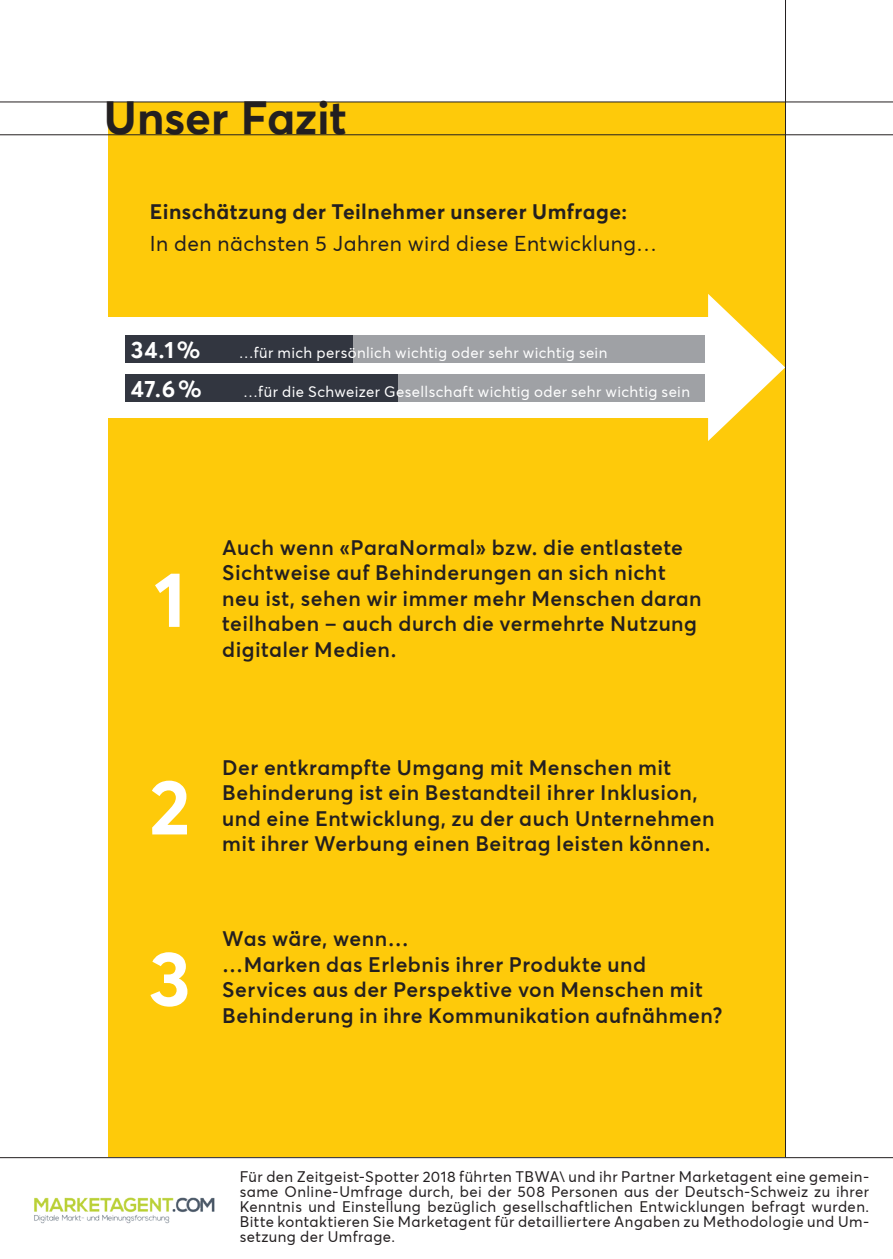
<style>
.page{position:relative;width:893px;height:1259px;background:#fff}
.page>*{position:absolute;margin:0;border:0;box-sizing:border-box;transform-origin:0 0}
.t1{font:700 77.4px "Avertafor TBWA";color:#fff}
.Titel{font:700 46.5px "Avertafor TBWA";letter-spacing:-.005em;color:#231f20}
.Info_klein{font:700 23.4px "Avertafor TBWA";color:#fff}
.Fliesstext{font:600 21px/25.5px "Avertafor TBWA";letter-spacing:.025em;color:#231f20}
.Fliesstext-2{font:21px "Avertafor TBWA";letter-spacing:.02em;color:#231f20}
.Fliesstext-3{font:700 21px "Avertafor TBWA";letter-spacing:.025em;color:#231f20}
.Info_klein-2{font:15px/15px "Avertafor TBWA";letter-spacing:.025em;color:#231f20;text-align:justify}
.Info_klein-3{font:15px "Avertafor TBWA";letter-spacing:.025em;color:#fff}
</style>
<div class="page">
<div style="left:108px;top:102px;width:677px;height:1054px;background:#feca0a"></div>
<div style="left:108px;top:317px;width:601px;height:100px;background:#fff"></div>
<svg style="left:708px;top:294px;width:77px;height:147px"></svg>
<div style="left:126px;top:335px;width:579px;height:28px;background:#9fa1a5"></div>
<div style="left:125px;top:374px;width:580px;height:27px;background:#9fa1a5"></div>
<div style="left:125px;top:335px;width:227px;height:28px;background:#323640"></div>
<div style="left:125px;top:374px;width:272px;height:27px;background:#323640"></div>
<hr style="left:0;top:1157px;width:893px;height:1px;background:#231f20">
<hr style="left:0;top:101px;width:893px;height:1px;background:#231f20">
<hr style="left:0;top:134px;width:893px;height:1px;background:#231f20">
<hr style="left:785px;top:0;width:1px;height:1157px;background:#231f20">
<img style="left:34px;top:1197px;width:181px;height:27px">
<p class="Titel" style="left:104px;top:88px;width:244px">Unser Fazit</p>
<p class="Fliesstext-3" style="left:150px;top:198px;width:479px">Einschätzung der Teilnehmer unserer Umfrage:</p>
<p class="Fliesstext-2" style="left:150px;top:230px;width:509px">In den nächsten 5 Jahren wird diese Entwicklung…</p>
<p class="Info_klein" style="left:131px;top:335px;width:71px">34.1%</p>
<p class="Info_klein-3" style="left:239px;top:343px;width:370px">…für mich persönlich wichtig oder sehr wichtig sein</p>
<p class="Info_klein" style="left:131px;top:373px;width:73px">47.6%</p>
<p class="Info_klein-3" style="left:243px;top:382px;width:448px">…für die Schweizer Gesellschaft wichtig oder sehr wichtig sein</p>
<p class="t1" style="left:154px;top:550px;width:33px">1</p>
<p class="Fliesstext" style="left:222px;top:534px;width:481px">Auch wenn «ParaNormal» bzw. die entlastete Sichtweise auf Behinderungen an sich nicht neu ist, sehen wir immer mehr Menschen daran teilhaben – auch durch die vermehrte Nutzung digitaler Medien.</p>
<p class="t1" style="left:149px;top:758px;width:43px">2</p>
<p class="t1" style="left:149px;top:929px;width:44px">3</p>
<p class="Fliesstext" style="left:222px;top:754px;width:494px">Der entkrampfte Umgang mit Menschen mit Behinderung ist ein Bestandteil ihrer Inklusion, und eine Entwicklung, zu der auch Unternehmen mit ihrer Werbung einen Beitrag leisten können.</p>
<p class="Fliesstext" style="left:222px;top:926px;width:502px">Was wäre, wenn…<br>…Marken das Erlebnis ihrer Produkte und Services aus der Perspektive von Menschen mit Behinderung in ihre Kommunikation aufnähmen?</p>
<p class="Info_klein-2" style="left:240px;top:1168px;width:631px">Für den Zeitgeist-Spotter 2018 führten TBWA\ und ihr Partner Marketagent eine gemein&shy;same Online-Umfrage durch, bei der 508 Personen aus der Deutsch-Schweiz zu ihrer Kenntnis und Einstellung bezüglich gesellschaftlichen Entwicklungen befragt wurden.<br>Bitte kontaktieren Sie Marketagent für detailliertere Angaben zu Methodologie und Um&shy;setzung der Umfrage.</p>
</div>
